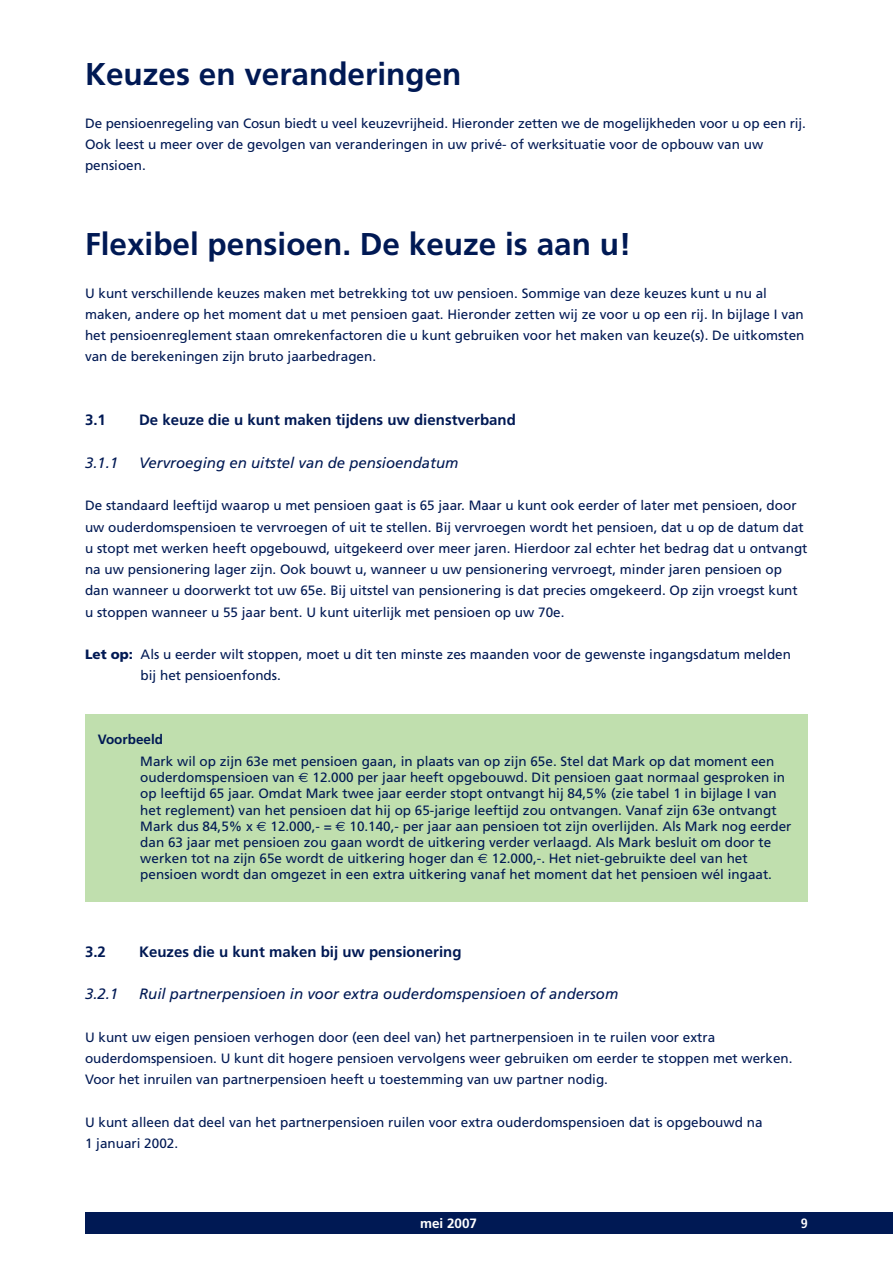
<style>
.page{position:relative;width:893px;height:1263px;background:#fff}
.page>*{position:absolute;margin:0;border:0;box-sizing:border-box;transform-origin:0 0}
.t1{font:700 31.5px "Frutiger";color:#001954}
.t2{font:italic 15px "Frutiger";color:#001954}
.t3{font:700 15px "Frutiger";color:#001954}
.t4{font:13.5px/21.3px "Frutiger";color:#001954}
.t5{font:700 13.5px "Frutiger";color:#001954}
.t6{font:700 13.5px "Frutiger";color:#fff}
.t7{font:700 condensed 13.5px "Frutiger";color:#fff}
.s1{font-weight:900}
.s2{font-family:"Euro Sans"}
</style>
<div class="page">
<div style="left:85px;top:1212px;width:808px;height:21px;background:#001954"></div>
<div style="left:85px;top:714px;width:723px;height:187px;background:#c0dfae"></div>
<h1 class="t1" style="left:85px;top:61px;width:378px">Keuzes en veranderingen</h1>
<p class="t4" style="left:85px;top:113px;width:722px">De pensioenregeling van Cosun biedt u veel keuzevrijheid. Hieronder zetten we de mogelijkheden voor u op een rij.<br>Ook leest u meer over de gevolgen van veranderingen in uw privé- of werksituatie voor de opbouw van uw pensioen.</p>
<h1 class="t1" style="left:85px;top:231px;width:548px">Flexibel pensioen. De keuze is aan u!</h1>
<p class="t4" style="left:85px;top:283px;width:721px">U kunt verschillende keuzes maken met betrekking tot uw pensioen. Sommige van deze keuzes kunt u nu al maken, andere op het moment dat u met pensioen gaat. Hieronder zetten wij ze voor u op een rij. In bijlage I van het pensioenreglement staan omrekenfactoren die u kunt gebruiken voor het maken van keuze(s). De uitkomsten van de berekeningen zijn bruto jaarbedragen.</p>
<p class="t3" style="left:85px;top:414px;width:22px">3.1</p>
<p class="t3" style="left:139px;top:414px;width:378px">De keuze die u kunt maken tijdens uw dienstverband</p>
<p class="t2" style="left:85px;top:456px;width:35px">3.1.1</p>
<p class="t2" style="left:139px;top:456px;width:321px">Vervroeging en uitstel van de pensioendatum</p>
<p class="t4" style="left:85px;top:496px;width:724px">De standaard leeftijd waarop u met pensioen gaat is 65 jaar. Maar u kunt ook eerder of later met pensioen, door uw ouderdomspensioen te vervroegen of uit te stellen. Bij vervroegen wordt het pensioen, dat u op de datum dat u stopt met werken heeft opgebouwd, uitgekeerd over meer jaren. Hierdoor zal echter het bedrag dat u ontvangt na uw pensionering lager zijn. Ook bouwt u, wanneer u uw pensionering vervroegt, minder jaren pensioen op dan wanneer u doorwerkt tot uw 65e. Bij uitstel van pensionering is dat precies omgekeerd. Op zijn vroegst kunt u stoppen wanneer u 55 jaar bent. U kunt uiterlijk met pensioen op uw 70e.</p>
<p class="t4" style="left:141px;top:645px;width:652px;text-indent:-56px"><span class="s1">Let op:</span> Als u eerder wilt stoppen, moet u dit ten minste zes maanden voor de gewenste ingangsdatum melden bij het pensioenfonds.</p>
<p class="t5" style="left:98px;top:734px;width:67px">Voorbeeld</p>
<p class="t4" style="left:140px;top:754px;width:653px;line-height:16.2px">Mark wil op zijn 63e met pensioen gaan, in plaats van op zijn 65e. Stel dat Mark op dat moment een ouderdomspensioen van <span class="s2">€</span> 12.000 per jaar heeft opgebouwd. Dit pensioen gaat normaal gesproken in op leeftijd 65 jaar. Omdat Mark twee jaar eerder stopt ontvangt hij 84,5% (zie tabel 1 in bijlage I van het reglement) van het pensioen dat hij op 65-jarige leeftijd zou ontvangen. Vanaf zijn 63e ontvangt Mark dus 84,5% x <span class="s2">€</span> 12.000,- = <span class="s2">€</span> 10.140,- per jaar aan pensioen tot zijn overlijden. Als Mark nog eerder dan 63 jaar met pensioen zou gaan wordt de uitkering verder verlaagd. Als Mark besluit om door te werken tot na zijn 65e wordt de uitkering hoger dan <span class="s2">€</span> 12.000,-. Het niet-gebruikte deel van het pensioen wordt dan omgezet in een extra uitkering vanaf het moment dat het pensioen wél ingaat.</p>
<p class="t3" style="left:85px;top:945px;width:22px">3.2</p>
<p class="t3" style="left:139px;top:945px;width:324px">Keuzes die u kunt maken bij uw pensionering</p>
<p class="t2" style="left:85px;top:988px;width:35px">3.2.1</p>
<p class="t2" style="left:139px;top:988px;width:481px">Ruil partnerpensioen in voor extra ouderdomspensioen of andersom</p>
<p class="t4" style="left:85px;top:1027px;width:709px">U kunt uw eigen pensioen verhogen door (een deel van) het partnerpensioen in te ruilen voor extra ouderdomspensioen. U kunt dit hogere pensioen vervolgens weer gebruiken om eerder te stoppen met werken.<br>Voor het inruilen van partnerpensioen heeft u toestemming van uw partner nodig.</p>
<p class="t4" style="left:85px;top:1112px;width:679px">U kunt alleen dat deel van het partnerpensioen ruilen voor extra ouderdomspensioen dat is opgebouwd na<br>1 januari 2002.</p>
<p class="t6" style="left:420px;top:1217px;width:59px">mei 2007</p>
<p class="t7" style="left:801px;top:1217px;width:9px">9</p>
</div>
